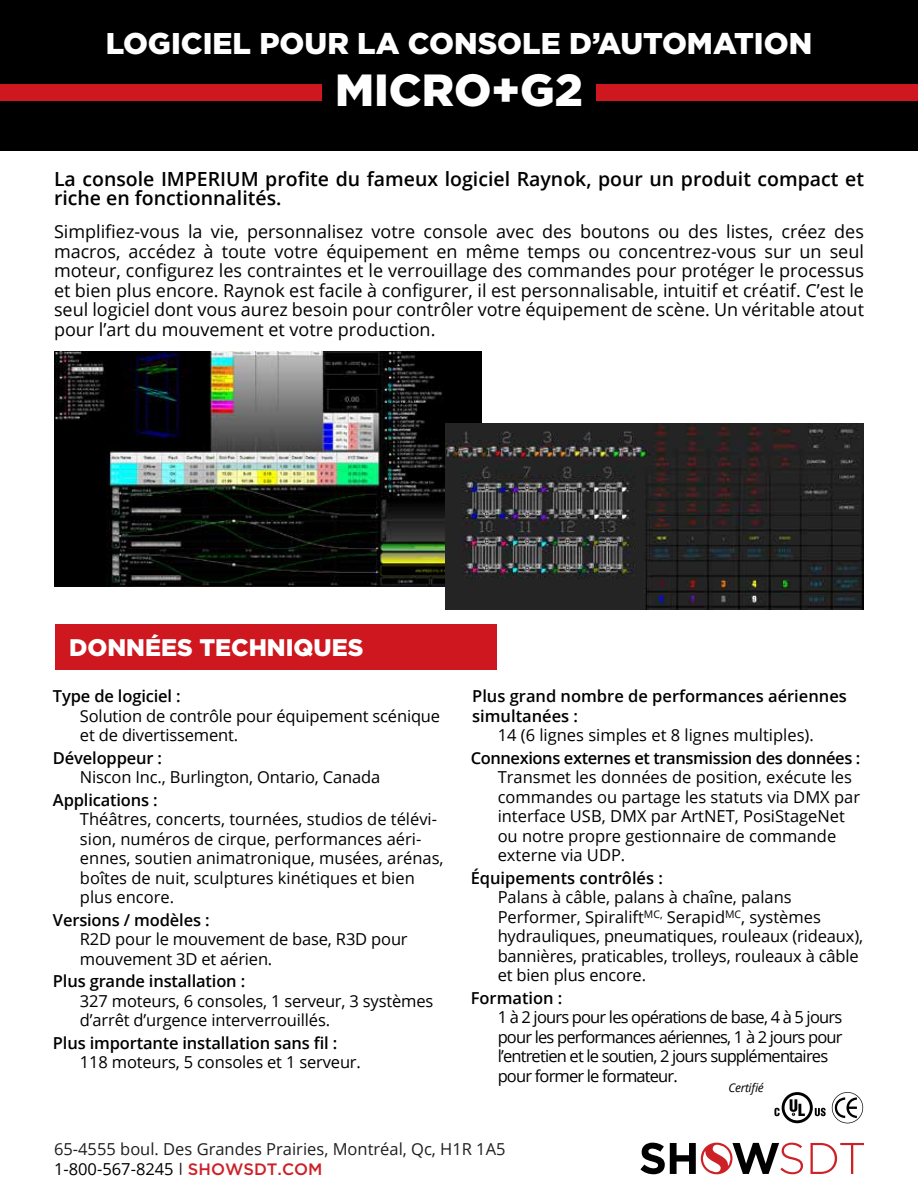
<style>
.page{position:relative;width:918px;height:1188px;background:#fff}
.page>*{position:absolute;margin:0;border:0;box-sizing:border-box;transform-origin:0 0}
.t1{font:900 45px "Gotham";color:#fff}
.t2{font:900 30px "Gotham";color:#fff}
.t3{font:900 24px "Gotham";color:#fff}
.t4{font:600 19.5px/19.5px "Open Sans";color:#000}
.t5{font:18px/19.5px "Open Sans";color:#000;text-align:justify}
.t6{font:16.5px/19.5px "Open Sans";letter-spacing:-.01em;color:#000}
.t7{font:600 16.5px/19.5px "Open Sans";letter-spacing:-.01em;color:#000}
.t8{font:16.5px/19.5px "Open Sans";letter-spacing:-.05em;color:#000}
.t9{font:16.5px/19.8px "Open Sans";color:#211e1f}
.t10{font:italic 12px "Open Sans";letter-spacing:-.025em;color:#000}
.s1{color:#000}
.s2{font-family:"Gotham";font-weight:500;color:#cc2127}
</style>
<div class="page">
<div style="left:0;top:0;width:918px;height:151px;background:#000"></div>
<div style="left:0;top:85px;width:918px;height:16px;background:#ce171e"></div>
<div style="left:322px;top:66px;width:274px;height:56px;background:#000"></div>
<svg style="left:811px;top:1143px;width:53px;height:31px"></svg>
<svg style="left:640px;top:1142px;width:163px;height:32px"></svg>
<div style="left:56px;top:624px;width:441px;height:46px;background:#ce171e"></div>
<img style="left:55px;top:352px;width:427px;height:234px">
<img style="left:446px;top:424px;width:418px;height:186px">
<svg style="left:774px;top:1092px;width:52px;height:31px"></svg>
<svg style="left:832px;top:1092px;width:31px;height:31px"></svg>
<h2 class="t2" style="left:106px;top:23px;width:708px">LOGICIEL POUR LA CONSOLE D’AUTOMATION</h2>
<h1 class="t1" style="left:335px;top:59px;width:249px">MICRO+G2</h1>
<p class="t4" style="left:54px;top:169px;width:812px">La console IMPERIUM profite du fameux logiciel Raynok, pour un produit compact et riche en fonctionnalités.</p>
<p class="t5" style="left:54px;top:222px;width:812px">Simplifiez-vous la vie, personnalisez votre console avec des boutons ou des listes, créez des macros, accédez à toute votre équipement en même temps ou concentrez-vous sur un seul moteur, configurez les contraintes et le verrouillage des commandes pour protéger le processus et bien plus encore. Raynok est facile à configurer, il est personnalisable, intuitif et créatif. C’est le seul logiciel dont vous aurez besoin pour contrôler votre équipement de scène. Un véritable atout pour l’art du mouvement et votre production.</p>
<h3 class="t3" style="left:69px;top:631px;width:296px">DONNÉES TECHNIQUES</h3>
<p class="t7" style="left:53px;top:686px;width:129px">Type de logiciel :</p>
<p class="t6" style="left:80px;top:705px;width:362px">Solution de contrôle pour équipement scénique et de divertissement.</p>
<p class="t7" style="left:53px;top:748px;width:111px">Développeur :</p>
<p class="t6" style="left:80px;top:767px;width:302px">Niscon Inc., Burlington, Ontario, Canada</p>
<p class="t7" style="left:53px;top:790px;width:106px">Applications :</p>
<p class="t6" style="left:80px;top:809px;width:365px">Théâtres, concerts, tournées, studios de télévi&shy;sion, numéros de cirque, performances aéri&shy;ennes, soutien animatronique, musées, arénas, boîtes de nuit, sculptures kinétiques et bien plus encore.</p>
<p class="t7" style="left:53px;top:910px;width:158px">Versions / modèles :</p>
<p class="t6" style="left:80px;top:929px;width:329px">R2D pour le mouvement de base, R3D pour mouvement 3D et aérien.</p>
<p class="t7" style="left:53px;top:971px;width:194px">Plus grande installation :</p>
<p class="t6" style="left:80px;top:991px;width:355px">327 moteurs, 6 consoles, 1 serveur, 3 systèmes d’arrêt d’urgence interverrouillés.</p>
<p class="t7" style="left:53px;top:1033px;width:286px">Plus importante installation sans fil :</p>
<p class="t6" style="left:80px;top:1052px;width:282px">118 moteurs, 5 consoles et 1 serveur.</p>
<p class="t7" style="left:472px;top:686px;width:376px">Plus grand nombre de performances aériennes simultanées :</p>
<p class="t6" style="left:498px;top:725px;width:318px">14 (6 lignes simples et 8 lignes multiples).</p>
<p class="t7" style="left:471px;top:748px;width:391px">Connexions externes et transmission des données :</p>
<p class="t6" style="left:498px;top:767px;width:364px">Transmet les données de position, exécute les commandes ou partage les statuts via DMX par interface USB, DMX par ArtNET, PosiStageNet ou notre propre gestionnaire de commande externe via UDP.</p>
<p class="t7" style="left:471px;top:868px;width:194px">Équipements contrôlés :</p>
<p class="t6" style="left:498px;top:887px;width:367px">Palans à câble, palans à chaîne, palans Performer, Spiralift<sup>MC,</sup> Serapid<sup>MC</sup>, systèmes hydrauliques, pneumatiques, rouleaux (rideaux), bannières, praticables, trolleys, rouleaux à câble et bien plus encore.</p>
<p class="t7" style="left:471px;top:988px;width:93px">Formation :</p>
<p class="t8" style="left:498px;top:1007px;width:346px">1 à 2 jours pour les opérations de base, 4 à 5 jours pour les performances aériennes, 1 à 2 jours pour l’entretien et le soutien, 2 jours supplémentaires pour former le formateur.</p>
<p class="t10" style="left:728px;top:1080px;width:37px">Certifié</p>
<p class="t9" style="left:54px;top:1139px;width:453px">65-4555 boul. Des Grandes Prairies, Montréal, Qc, H1R 1A5<br><span class="s1">1-800-567-8245</span> <sup>|</sup> <span class="s2">SHOWSDT.COM</span></p>
</div>
